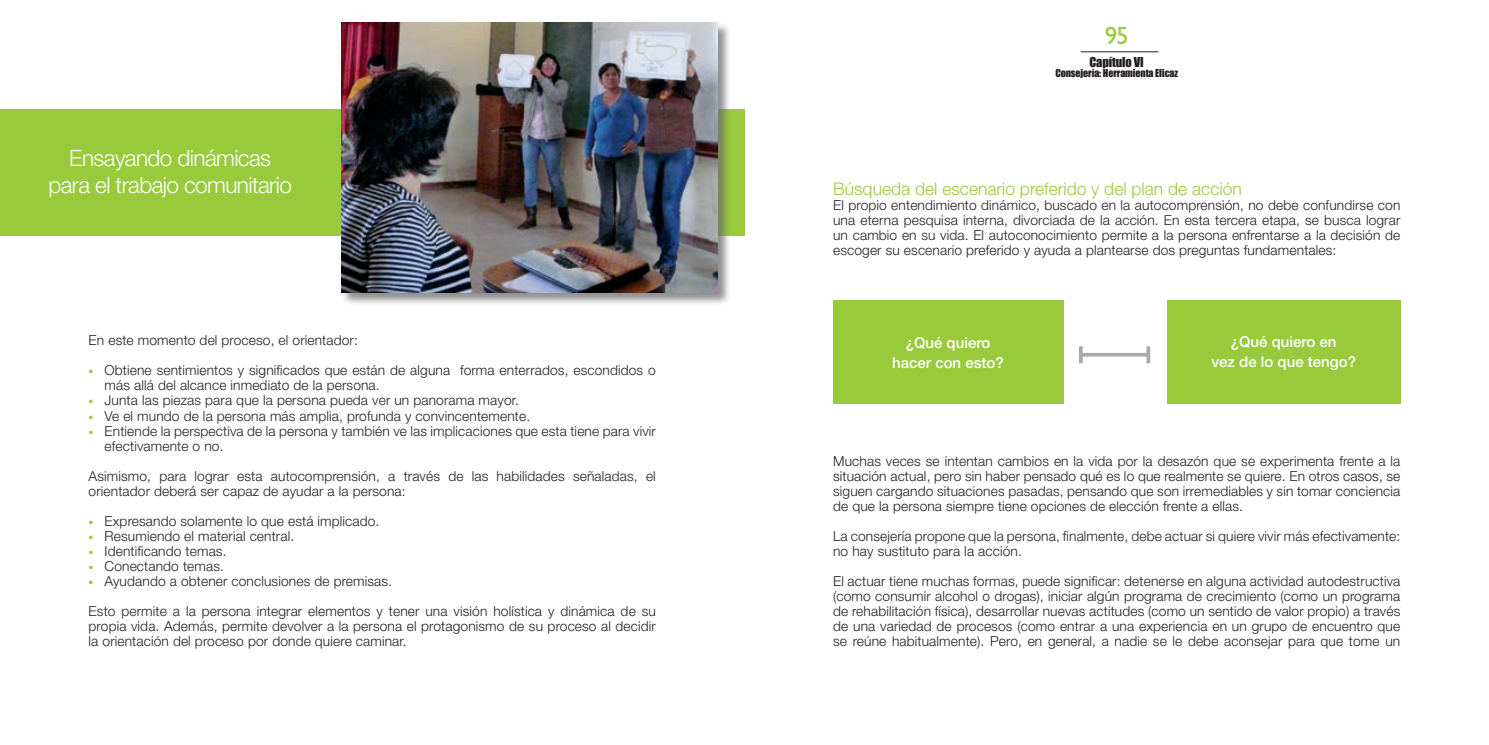
<style>
.page{position:relative;width:1489px;height:745px;background:#fff}
.page>*{position:absolute;margin:0;border:0;box-sizing:border-box;transform-origin:0 0}
.t1{font:25px "Gill Sans Std";color:#99ca3b}
.t2{font:300 22.5px/26.2px "Helvetica Neue LT Std";letter-spacing:-.025em;color:#fff;text-align:center}
.t3{font:300 17.5px "Helvetica Neue LT Std";color:#99ca3b}
.t4{font:500 15px/20px "Helvetica Neue LT Std";color:#fff;text-align:center}
.t5{font:300 13.75px/15px "Helvetica Neue LT Std";letter-spacing:.01em;color:#231f20}
.t6{font:12.5px "Impact";letter-spacing:-.01em;color:#231f20}
.t7{font:10px "Impact";letter-spacing:-.01em;color:#231f20}
.s1{font-size:10px;color:#99ca3b}
</style>
<div class="page">
<div style="left:0;top:109px;width:744px;height:127px;background:#99ca3b"></div>
<div style="left:340px;top:22px;width:391px;height:284px;background:#6c6d70;opacity:.75"></div>
<img style="left:341px;top:22px;width:377px;height:270px">
<hr style="left:1080px;top:51px;width:78px;height:1px;background:#231f20">
<div style="left:833px;top:300px;width:230px;height:104px;background:#99ca3b"></div>
<div style="left:1167px;top:300px;width:233px;height:104px;background:#99ca3b"></div>
<svg style="left:1082px;top:352px;width:64px;height:4px"></svg>
<svg style="left:1079px;top:346px;width:3px;height:17px"></svg>
<svg style="left:1146px;top:346px;width:4px;height:17px"></svg>
<h2 class="t2" style="left:48px;top:144px;width:245px">Ensayando dinámicas para el trabajo comunitario</h2>
<p class="t5" style="left:89px;top:332px;width:271px">En este momento del proceso, el orientador:</p>
<p class="t5" style="left:105px;top:362px;width:552px;text-indent:-16px"><span class="s1">•</span> Obtiene sentimientos y significados que están de alguna forma enterrados, escondidos o más allá del alcance inmediato de la persona.</p>
<p class="t5" style="left:89px;top:392px;width:431px"><span class="s1">•</span> Junta las piezas para que la persona pueda ver un panorama mayor.</p>
<p class="t5" style="left:89px;top:407px;width:443px"><span class="s1">•</span> Ve el mundo de la persona más amplia, profunda y convincentemente.</p>
<p class="t5" style="left:105px;top:422px;width:552px;text-indent:-16px"><span class="s1">•</span> Entiende la perspectiva de la persona y también ve las implicaciones que esta tiene para vivir efectivamente o no.</p>
<p class="t5" style="left:89px;top:467px;width:568px">Asimismo, para lograr esta autocomprensión, a través de las habilidades señaladas, el orientador deberá ser capaz de ayudar a la persona:</p>
<p class="t5" style="left:89px;top:512px;width:292px"><span class="s1">•</span> Expresando solamente lo que está implicado.</p>
<p class="t5" style="left:89px;top:527px;width:207px"><span class="s1">•</span> Resumiendo el material central.</p>
<p class="t5" style="left:89px;top:542px;width:139px"><span class="s1">•</span> Identificando temas.</p>
<p class="t5" style="left:89px;top:557px;width:137px"><span class="s1">•</span> Conectando temas.</p>
<p class="t5" style="left:89px;top:565px;width:568px;line-height:30px"><span class="s1">•</span> Ayudando a obtener conclusiones de premisas.<br>Esto permite a la persona integrar elementos y tener una visión holística y dinámica de su</p>
<p class="t5" style="left:89px;top:617px;width:569px">propia vida. Además, permite devolver a la persona el protagonismo de su proceso al decidir la orientación del proceso por donde quiere caminar.</p>
<h1 class="t1" style="left:1104px;top:21px;width:25px">95</h1>
<p class="t6" style="left:1089px;top:53px;width:56px">Capítulo VI</p>
<p class="t7" style="left:1055px;top:66px;width:124px">Consejería: Herramienta Eficaz</p>
<p class="t3" style="left:833px;top:178px;width:410px">Búsqueda del escenario preferido y del plan de acción</p>
<p class="t5" style="left:833px;top:197px;width:568px;text-align:justify">El propio entendimiento dinámico, buscado en la autocomprensión, no debe confundirse con una eterna pesquisa interna, divorciada de la acción. En esta tercera etapa, se busca lograr un cambio en su vida. El autoconocimiento permite a la persona enfrentarse a la decisión de escoger su escenario preferido y ayuda a plantearse dos preguntas fundamentales:</p>
<p class="t4" style="left:892px;top:332px;width:113px">¿Qué quiero hacer con esto?</p>
<p class="t4" style="left:1211px;top:331px;width:146px">¿Qué quiero en<br>vez de lo que tengo?</p>
<p class="t5" style="left:833px;top:452px;width:568px;text-align:justify">Muchas veces se intentan cambios en la vida por la desazón que se experimenta frente a la situación actual, pero sin haber pensado qué es lo que realmente se quiere. En otros casos, se siguen cargando situaciones pasadas, pensando que son irremediables y sin tomar conciencia de que la persona siempre tiene opciones de elección frente a ellas.</p>
<p class="t5" style="left:833px;top:527px;width:568px">La consejería propone que la persona, finalmente, debe actuar si quiere vivir más efectivamente: no hay sustituto para la acción.</p>
<p class="t5" style="left:833px;top:572px;width:568px;text-align:justify">El actuar tiene muchas formas, puede significar: detenerse en alguna actividad autodestructiva (como consumir alcohol o drogas), iniciar algún programa de crecimiento (como un programa de rehabilitación física), desarrollar nuevas actitudes (como un sentido de valor propio) a través de una variedad de procesos (como entrar a una experiencia en un grupo de encuentro que se reúne habitualmente). Pero, en general, a nadie se le debe aconsejar para que tome un</p>
</div>
